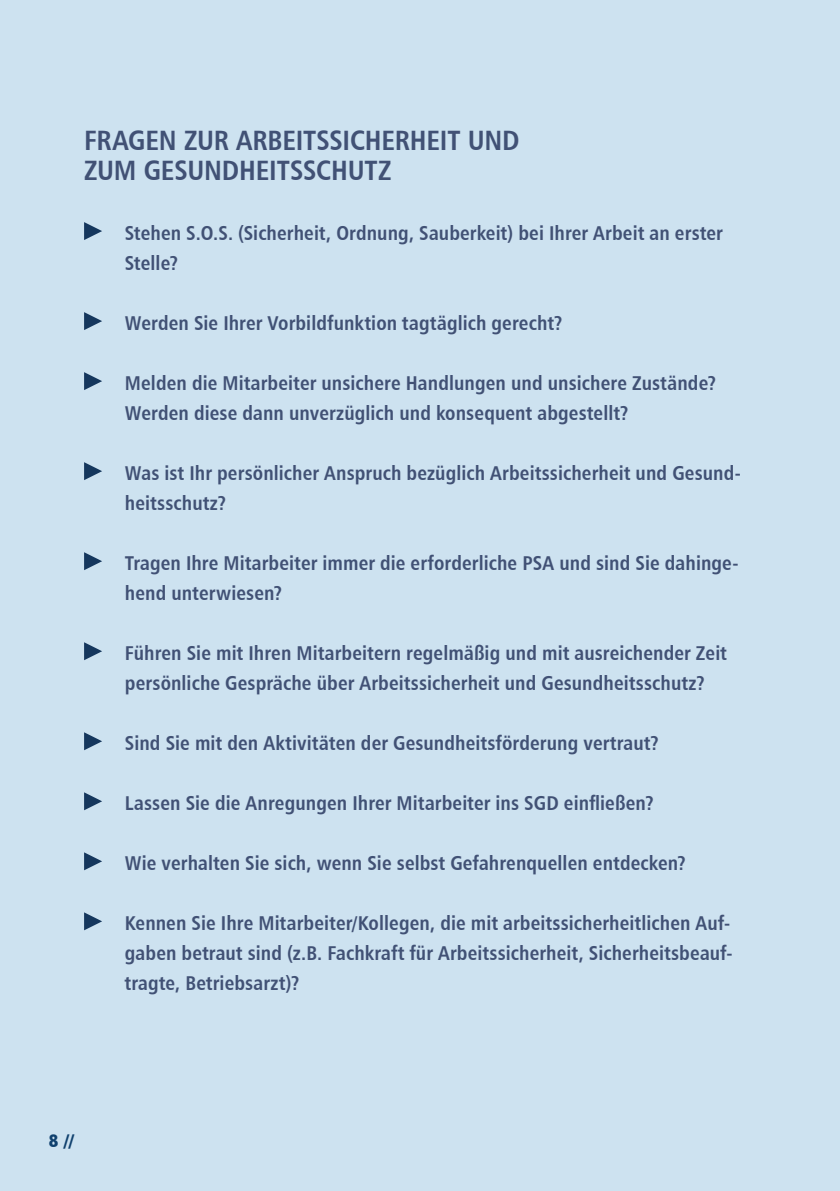
<style>
.page{position:relative;width:840px;height:1191px;background:#fff}
.page>*{position:absolute;margin:0;border:0;box-sizing:border-box;transform-origin:0 0}
.t1{font:28px/30px "Humanist 777 BT Bold Condensed B";letter-spacing:-.005em;color:#415175}
.t2{font:20px/30px "Humanist 777 BT Bold Condensed B";letter-spacing:.005em;color:#415175}
.t3{font:18px "Humanist 777 BT Black B";color:#15375d}
.s1{font-family:"Humanist 777 BT Extra Black Cond B"}
</style>
<div class="page">
<div style="left:0;top:0;width:839px;height:1191px;background:#cde2f0"></div>
<svg style="left:84px;top:222px;width:18px;height:18px"></svg>
<svg style="left:84px;top:312px;width:18px;height:18px"></svg>
<svg style="left:84px;top:372px;width:18px;height:18px"></svg>
<svg style="left:84px;top:462px;width:18px;height:18px"></svg>
<svg style="left:84px;top:552px;width:18px;height:18px"></svg>
<svg style="left:84px;top:642px;width:18px;height:18px"></svg>
<svg style="left:84px;top:732px;width:18px;height:18px"></svg>
<svg style="left:84px;top:792px;width:18px;height:18px"></svg>
<svg style="left:84px;top:852px;width:18px;height:18px"></svg>
<svg style="left:84px;top:912px;width:18px;height:18px"></svg>
<h1 class="t1" style="left:84px;top:125px;width:437px">FRAGEN ZUR ARBEITSSICHERHEIT UND<br>ZUM GESUNDHEITSSCHUTZ</h1>
<p class="t2" style="left:125px;top:218px;width:599px">Stehen S.O.S. (Sicherheit, Ordnung, Sauberkeit) bei Ihrer Arbeit an erster<br>Stelle?</p>
<p class="t2" style="left:125px;top:308px;width:439px">Werden Sie Ihrer Vorbildfunktion tagtäglich gerecht?</p>
<p class="t2" style="left:125px;top:368px;width:592px">Melden die Mitarbeiter unsichere Handlungen und unsichere Zustände?<br>Werden diese dann unverzüglich und konsequent abgestellt?</p>
<p class="t2" style="left:125px;top:458px;width:617px">Was ist Ihr persönlicher Anspruch bezüglich Arbeitssicherheit und Gesund&shy;heitsschutz?</p>
<p class="t2" style="left:125px;top:548px;width:615px">Tragen Ihre Mitarbeiter immer die erforderliche PSA und sind Sie dahinge&shy;hend unterwiesen?</p>
<p class="t2" style="left:125px;top:638px;width:603px">Führen Sie mit Ihren Mitarbeitern regelmäßig und mit ausreichender Zeit persönliche Gespräche über Arbeitssicherheit und Gesundheitsschutz?</p>
<p class="t2" style="left:125px;top:728px;width:535px">Sind Sie mit den Aktivitäten der Gesundheitsförderung vertraut?</p>
<p class="t2" style="left:125px;top:788px;width:530px">Lassen Sie die Anregungen Ihrer Mitarbeiter ins SGD einfließen?</p>
<p class="t2" style="left:125px;top:848px;width:562px">Wie verhalten Sie sich, wenn Sie selbst Gefahrenquellen entdecken?</p>
<p class="t2" style="left:125px;top:908px;width:609px">Kennen Sie Ihre Mitarbeiter/Kollegen, die mit arbeitssicherheitlichen Auf&shy;gaben betraut sind (z.B. Fachkraft für Arbeitssicherheit, Sicherheitsbeauf&shy;tragte, Betriebsarzt)?</p>
<p class="t3" style="left:49px;top:1129px;width:27px"><span class="s1">8</span> //</p>
</div>
